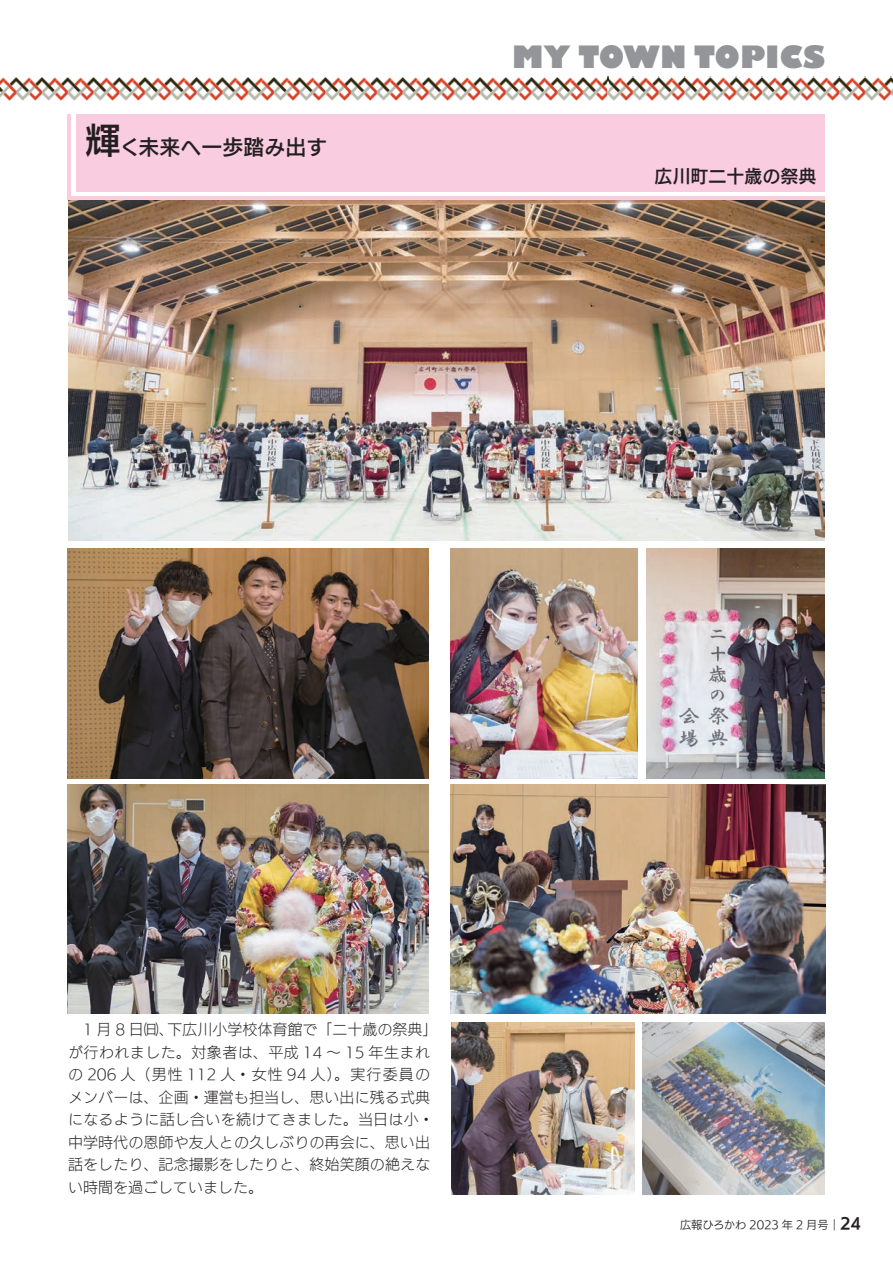
<style>
.page{position:relative;width:893px;height:1263px;background:#fff}
.page>*{position:absolute;margin:0;border:0;box-sizing:border-box;transform-origin:0 0}
.t1{font:800 30px "Gill Sans";color:#939598}
.t2{font:21px "UD Kakugo Small Pr 6 N DB";color:#231f20}
.t3{font:18px "UD Kakugo Small Pr 6 N DB";color:#231f20}
.t4{font:15px/22.5px "UD Kakugo Small Pr 6 N L";letter-spacing:.005em;color:#231f20}
.t5{font:11.25px "UD Kakugo Small Pr 6 N R";color:#231f20}
.s1{font-size:36px}
.s2{font-family:"UD Kakugo Small Pr 6 N B";font-size:15px}
</style>
<div class="page">
<img style="left:68px;top:200px;width:757px;height:340px">
<img style="left:68px;top:549px;width:360px;height:229px">
<img style="left:451px;top:784px;width:375px;height:230px">
<img style="left:450px;top:549px;width:188px;height:229px">
<img style="left:68px;top:784px;width:360px;height:230px">
<img style="left:451px;top:1022px;width:183px;height:173px">
<img style="left:642px;top:1022px;width:183px;height:173px">
<img style="left:646px;top:549px;width:179px;height:229px">
<div style="left:67px;top:115px;width:758px;height:85px;background:#f9ccdf"></div>
<div style="left:72px;top:115px;width:753px;height:81px;background:#fff"></div>
<div style="left:76px;top:115px;width:749px;height:77px;background:#f9ccdf"></div>
<img style="left:0;top:77px;width:893px;height:24px">
<svg style="left:608px;top:77px;width:1px;height:24px"></svg>
<h2 class="t2" style="left:85px;top:135px;width:244px"><span class="s1">輝</span>く未来へ一歩踏み出す</h2>
<h1 class="t1" style="left:512px;top:38px;width:314px">MY TOWN TOPICS</h1>
<p class="t3" style="left:654px;top:166px;width:163px">広川町二十歳の祭典</p>
<p class="t4" style="left:68px;top:1017px;width:371px;text-indent:15px">1 月 8 日㈰、下広川小学校体育館で「二十歳の祭典」が行われました。対象者は、平成 14 ～ 15 年生まれの 206 人（男性 112 人・女性 94 人）。実行委員のメンバーは、企画・運営も担当し、思い出に残る式典になるように話し合いを続けてきました。当日は小・中学時代の恩師や友人との久しぶりの再会に、思い出話をしたり、記念撮影をしたりと、終始笑顔の絶えない時間を過ごしていました。</p>
<p class="t5" style="left:680px;top:1219px;width:183px">広報ひろかわ 2023 年 2 月号︱<span class="s2">24</span></p>
</div>
